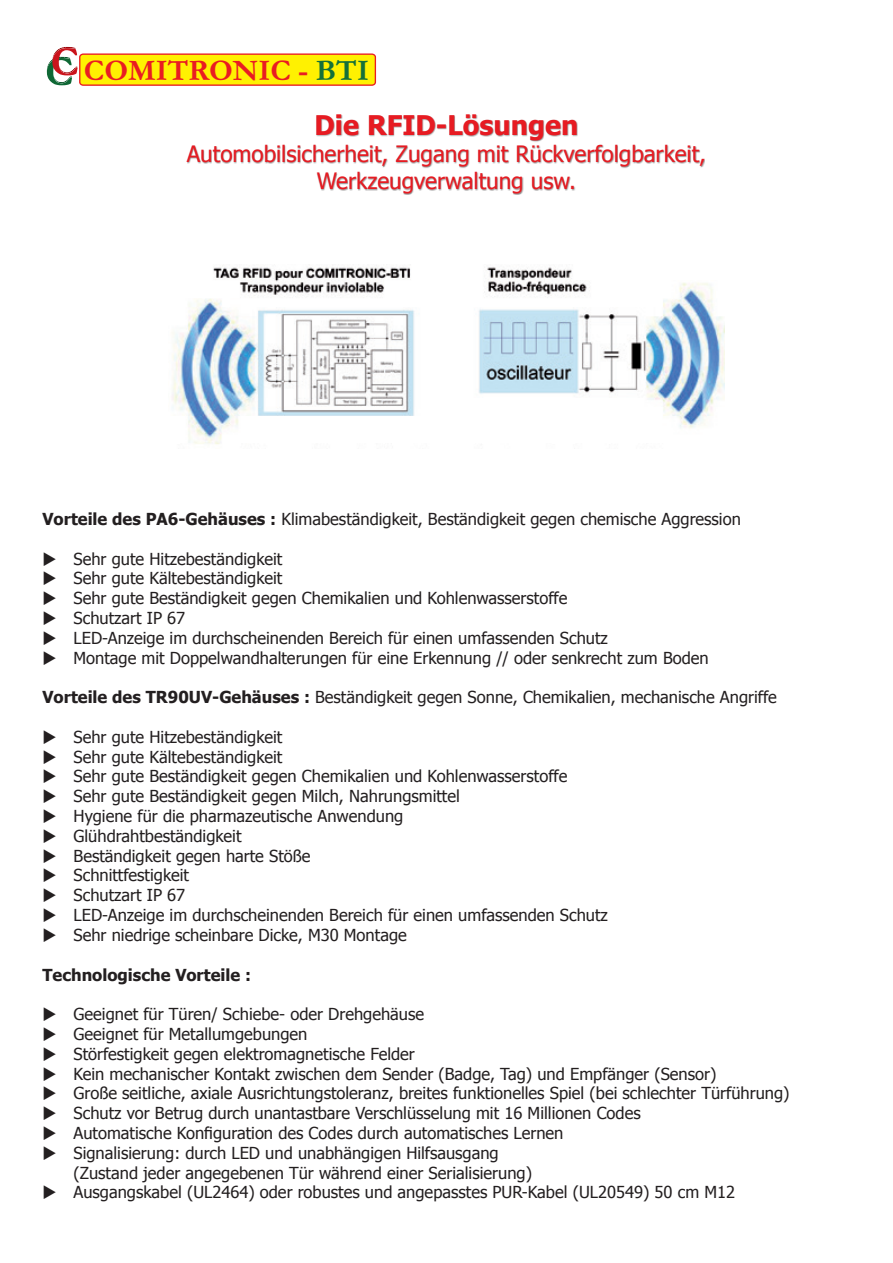
<style>
.page{position:relative;width:893px;height:1263px;background:#fff}
.page>*{position:absolute;margin:0;border:0;box-sizing:border-box;transform-origin:0 0}
.t1{font:700 30.15px "Garamond";color:#e91c22}
.t2{font:700 27px "Tahoma";color:#e71b22}
.t3{font:22.5px/27px "Tahoma";color:#e71b22;text-align:center}
.t4{font:16.5px/19.8px "Tahoma";color:#231f20}
.t5{font:700 16.5px "Tahoma";color:#231f20}
.s1{color:#157039}
.s2{font-weight:700}
</style>
<div class="page">
<div style="left:80px;top:54px;width:295px;height:31px;background:#fff101;border-radius:3px"></div>
<div style="left:79px;top:53px;width:297px;height:33px;border:1px solid #e91c22;border-radius:3px"></div>
<svg style="left:47px;top:47px;width:31px;height:38px"></svg>
<div style="left:187px;top:115px;width:518px;height:79px;background:#231f20;opacity:.5"></div>
<img style="left:172px;top:265px;width:553px;height:180px">
<h1 class="t1" style="left:84px;top:52px;width:287px">COMITRONIC - <span class="s1">BTI</span></h1>
<h2 class="t2" style="left:315px;top:108px;width:265px">Die RFID-Lösungen</h2>
<h3 class="t3" style="left:187px;top:140px;width:521px">Automobilsicherheit, Zugang mit Rückverfolgbarkeit,<br>Werkzeugverwaltung usw.</h3>
<p class="t4" style="left:43px;top:509px;width:700px"><span class="s2">Vorteile des PA6-Gehäuses :</span> Klimabeständigkeit, Beständigkeit gegen chemische Aggression</p>
<p class="t4" style="left:43px;top:548px;width:241px">◆ Sehr gute Hitzebeständigkeit</p>
<p class="t4" style="left:43px;top:568px;width:241px">◆ Sehr gute Kältebeständigkeit</p>
<p class="t4" style="left:43px;top:588px;width:526px">◆ Sehr gute Beständigkeit gegen Chemikalien und Kohlenwasserstoffe</p>
<p class="t4" style="left:43px;top:608px;width:144px">◆ Schutzart IP 67</p>
<p class="t4" style="left:43px;top:627px;width:567px">◆ LED-Anzeige im durchscheinenden Bereich für einen umfassenden Schutz</p>
<p class="t4" style="left:43px;top:647px;width:668px">◆ Montage mit Doppelwandhalterungen für eine Erkennung // oder senkrecht zum Boden</p>
<p class="t4" style="left:43px;top:687px;width:736px"><span class="s2">Vorteile des TR90UV-Gehäuses :</span> Beständigkeit gegen Sonne, Chemikalien, mechanische Angriffe</p>
<p class="t4" style="left:43px;top:726px;width:241px">◆ Sehr gute Hitzebeständigkeit</p>
<p class="t4" style="left:43px;top:746px;width:241px">◆ Sehr gute Kältebeständigkeit</p>
<p class="t4" style="left:43px;top:766px;width:526px">◆ Sehr gute Beständigkeit gegen Chemikalien und Kohlenwasserstoffe</p>
<p class="t4" style="left:43px;top:786px;width:419px">◆ Sehr gute Beständigkeit gegen Milch, Nahrungsmittel</p>
<p class="t4" style="left:43px;top:806px;width:362px">◆ Hygiene für die pharmazeutische Anwendung</p>
<p class="t4" style="left:43px;top:825px;width:200px">◆ Glühdrahtbeständigkeit</p>
<p class="t4" style="left:43px;top:845px;width:270px">◆ Beständigkeit gegen harte Stöße</p>
<p class="t4" style="left:43px;top:865px;width:148px">◆ Schnittfestigkeit</p>
<p class="t4" style="left:43px;top:885px;width:144px">◆ Schutzart IP 67</p>
<p class="t4" style="left:43px;top:905px;width:567px">◆ LED-Anzeige im durchscheinenden Bereich für einen umfassenden Schutz</p>
<p class="t4" style="left:43px;top:924px;width:366px">◆ Sehr niedrige scheinbare Dicke, M30 Montage</p>
<p class="t5" style="left:43px;top:964px;width:210px">Technologische Vorteile :</p>
<p class="t4" style="left:43px;top:1004px;width:383px">◆ Geeignet für Türen/ Schiebe- oder Drehgehäuse</p>
<p class="t4" style="left:43px;top:1023px;width:266px">◆ Geeignet für Metallumgebungen</p>
<p class="t4" style="left:43px;top:1043px;width:374px">◆ Störfestigkeit gegen elektromagnetische Felder</p>
<p class="t4" style="left:43px;top:1063px;width:675px">◆ Kein mechanischer Kontakt zwischen dem Sender (Badge, Tag) und Empfänger (Sensor)</p>
<p class="t4" style="left:43px;top:1083px;width:749px">◆ Große seitliche, axiale Ausrichtungstoleranz, breites funktionelles Spiel (bei schlechter Türführung)</p>
<p class="t4" style="left:43px;top:1103px;width:600px">◆ Schutz vor Betrug durch unantastbare Verschlüsselung mit 16 Millionen Codes</p>
<p class="t4" style="left:43px;top:1122px;width:522px">◆ Automatische Konfiguration des Codes durch automatisches Lernen</p>
<p class="t4" style="left:74px;top:1142px;width:460px;text-indent:-31px">◆ Signalisierung: durch LED und unabhängigen Hilfsausgang (Zustand jeder angegebenen Tür während einer Serialisierung)</p>
<p class="t4" style="left:43px;top:1182px;width:694px">◆ Ausgangskabel (UL2464) oder robustes und angepasstes PUR-Kabel (UL20549) 50 cm M12</p>
</div>
